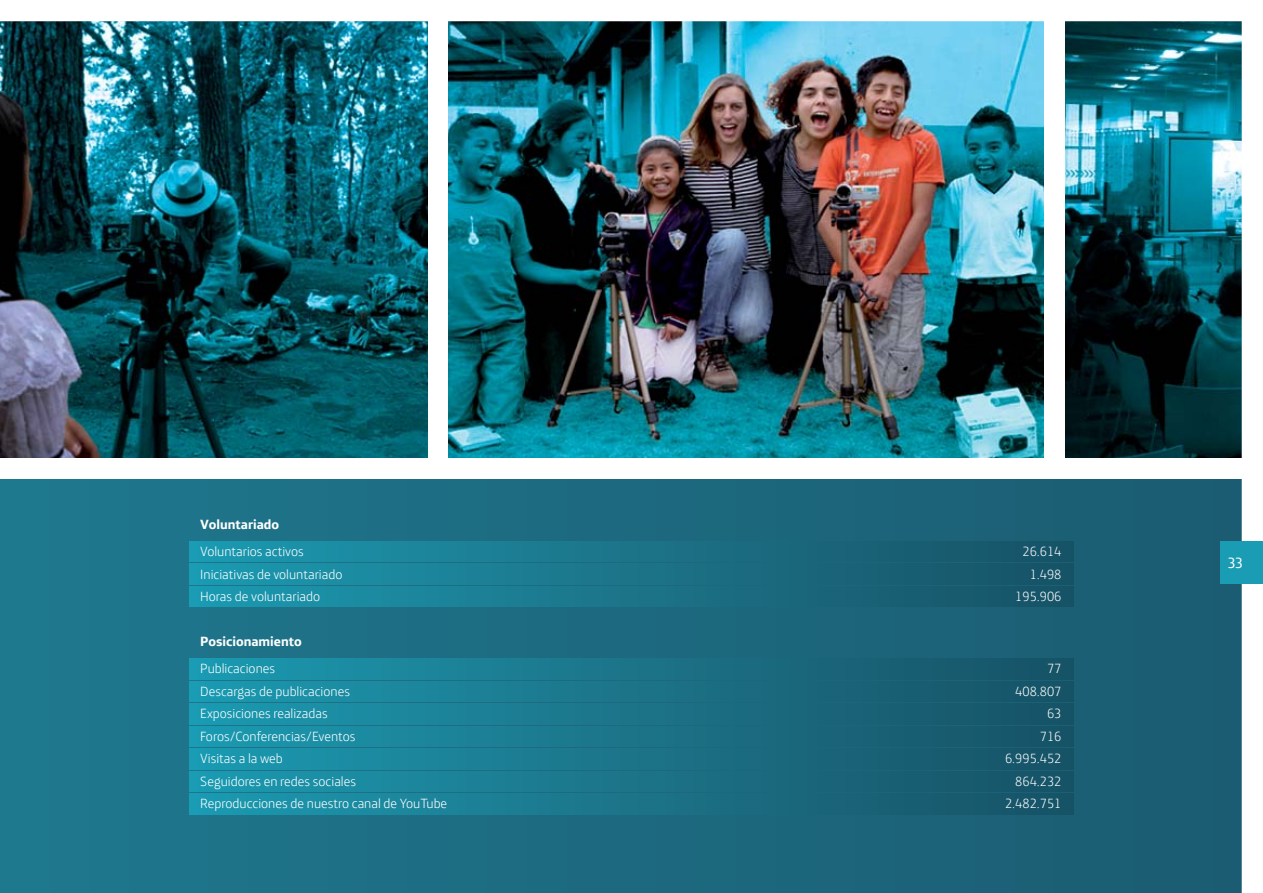
<style>
.page{position:relative;width:1263px;height:893px;background:#fff}
.page>*{position:absolute;margin:0;border:0;box-sizing:border-box;transform-origin:0 0}
.t1{font:15px "Telefonica Text";color:#fff}
.t2{font:300 13.5px "Telefonica Headline";color:#fff}
.t3{font:700 13.5px "Telefonica Text";color:#fff}
</style>
<div class="page">
<img style="left:0;top:21px;width:1242px;height:872px">
<div style="left:1220px;top:541px;width:43px;height:43px;background:#199cb4"></div>
<p class="t3" style="left:200px;top:512px;width:80px">Voluntariado</p>
<p class="t2" style="left:200px;top:541px;width:105px">Voluntarios activos</p>
<p class="t2" style="left:1022px;top:541px;width:40px">26.614</p>
<p class="t2" style="left:200px;top:563px;width:144px">Iniciativas de voluntariado</p>
<p class="t2" style="left:1030px;top:563px;width:33px">1.498</p>
<p class="t2" style="left:200px;top:586px;width:121px">Horas de voluntariado</p>
<p class="t2" style="left:1015px;top:586px;width:48px">195.906</p>
<p class="t3" style="left:200px;top:629px;width:103px">Posicionamiento</p>
<p class="t2" style="left:200px;top:658px;width:76px">Publicaciones</p>
<p class="t2" style="left:1047px;top:658px;width:16px">77</p>
<p class="t2" style="left:200px;top:680px;width:151px">Descargas de publicaciones</p>
<p class="t2" style="left:1015px;top:680px;width:48px">408.807</p>
<p class="t2" style="left:200px;top:703px;width:129px">Exposiciones realizadas</p>
<p class="t2" style="left:1047px;top:703px;width:16px">63</p>
<p class="t2" style="left:200px;top:725px;width:157px">Foros/Conferencias/Eventos</p>
<p class="t2" style="left:1040px;top:725px;width:23px">716</p>
<p class="t2" style="left:200px;top:748px;width:84px">Visitas a la web</p>
<p class="t2" style="left:1005px;top:748px;width:58px">6.995.452</p>
<p class="t2" style="left:200px;top:770px;width:157px">Seguidores en redes sociales</p>
<p class="t2" style="left:1015px;top:770px;width:48px">864.232</p>
<p class="t2" style="left:200px;top:793px;width:248px">Reproducciones de nuestro canal de YouTube</p>
<p class="t2" style="left:1005px;top:793px;width:58px">2.482.751</p>
<p class="t1" style="left:1227px;top:550px;width:17px">33</p>
</div>
